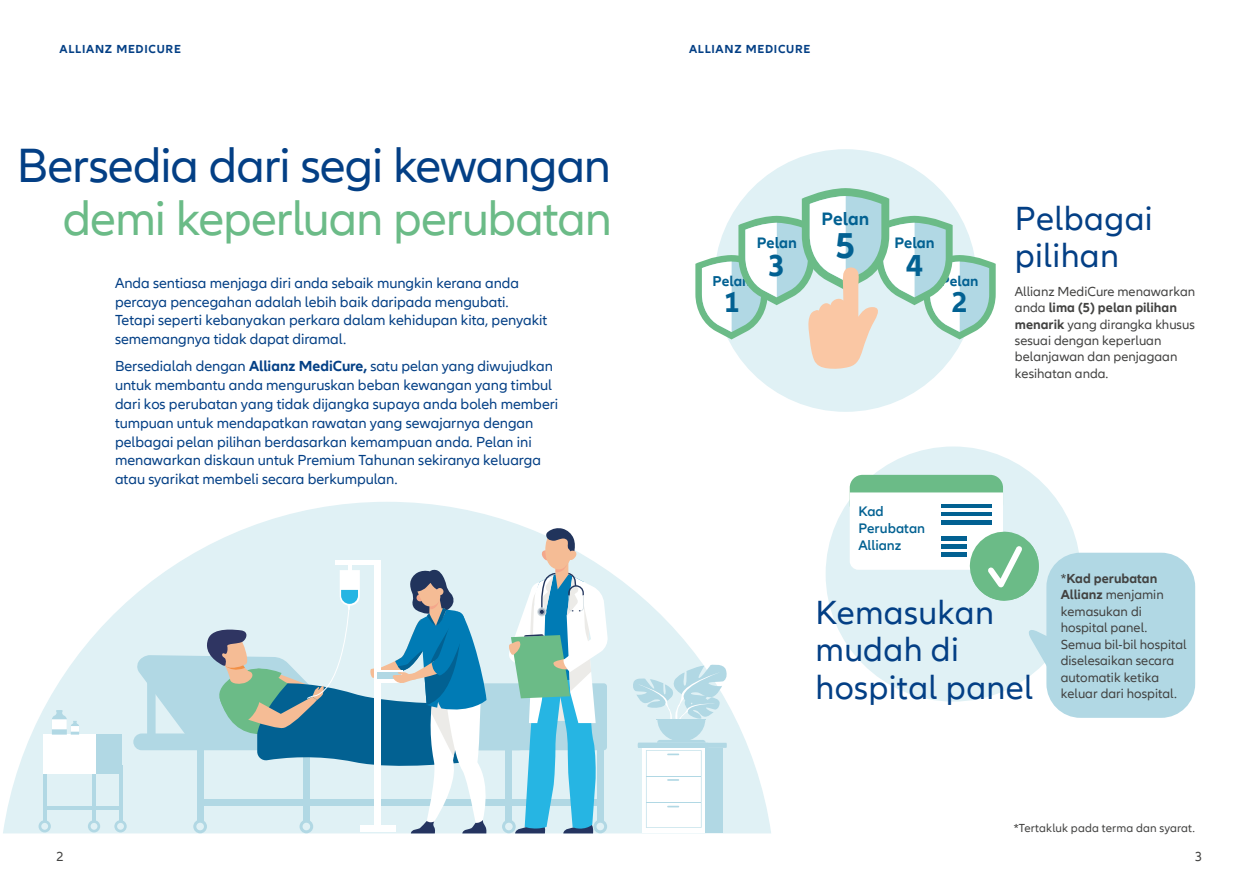
<style>
.page{position:relative;width:1259px;height:893px;background:#fff}
.page>*{position:absolute;margin:0;border:0;box-sizing:border-box;transform-origin:0 0}
.t1{font:49.5px "Allianz Neo";letter-spacing:-.02em;color:#033f85}
.t2{font:49.5px "Allianz Neo";letter-spacing:-.02em;color:#6bbb87}
.t3{font:700 37.05px "Allianz Neo";color:#026192}
.t4{font:34.5px/37.5px "Allianz Neo";letter-spacing:.01em;color:#033f85}
.t5{font:700 31.2px "Allianz Neo";color:#026192}
.t6{font:700 29.4px "Allianz Neo";color:#026192}
.t7{font:700 18.45px "Allianz Neo";color:#026192}
.t8{font:700 15.6px "Allianz Neo";color:#026192}
.t9{font:15px/18.8px "Allianz Neo";color:#033f85}
.t10{font:700 14.7px "Allianz Neo";color:#026192}
.t11{font:600 14.25px/17.1px "Allianz Neo";color:#026192}
.t12{font:13.5px/16.5px "Allianz Neo";color:#424241}
.t13{font:700 12px "Allianz Neo";letter-spacing:.06em;color:#033f85}
.t14{font:12px "Allianz Neo";letter-spacing:.01em;color:#424241}
.s1{font-weight:700}
</style>
<div class="page">
<div style="left:825px;top:446px;width:255px;height:256px;background:#e0f1f5;border-radius:50%"></div>
<div style="left:714px;top:149px;width:263px;height:263px;background:#e0f1f5;border-radius:50%"></div>
<div style="left:1046px;top:553px;width:149px;height:165px;background:#b1d8e4;border-radius:34px"></div>
<svg style="left:1029px;top:628px;width:18px;height:49px"></svg>
<svg style="left:3px;top:502px;width:768px;height:331px"></svg>
<div style="left:642px;top:748px;width:63px;height:84px;background:#fff"></div>
<div style="left:470px;top:799px;width:133px;height:6px;background:#b1d8e4"></div>
<svg style="left:502px;top:820px;width:14px;height:13px"></svg>
<div style="left:505px;top:823px;width:8px;height:7px;background:#d5ebf1;border-radius:50%"></div>
<div style="left:457px;top:683px;width:150px;height:67px;background:#b1d8e4;border-radius:3px"></div>
<hr style="left:43px;top:765px;width:3px;height:58px;background:#b1d8e4">
<hr style="left:43px;top:806px;width:79px;height:4px;background:#b1d8e4">
<hr style="left:119px;top:765px;width:3px;height:58px;background:#b1d8e4">
<hr style="left:92px;top:765px;width:4px;height:58px;background:#b1d8e4">
<div style="left:39px;top:820px;width:12px;height:12px;background:#b1d8e4;border-radius:50%"></div>
<div style="left:41px;top:823px;width:7px;height:7px;background:#e0f1f5;border-radius:50%"></div>
<div style="left:88px;top:820px;width:12px;height:12px;background:#b1d8e4;border-radius:50%"></div>
<div style="left:91px;top:823px;width:6px;height:7px;background:#e0f1f5;border-radius:50%"></div>
<div style="left:114px;top:820px;width:13px;height:12px;background:#b1d8e4;border-radius:50%"></div>
<div style="left:117px;top:823px;width:7px;height:7px;background:#e0f1f5;border-radius:50%"></div>
<div style="left:69px;top:735px;width:53px;height:39px;background:#b1d8e4"></div>
<div style="left:43px;top:735px;width:53px;height:39px;background:#fff"></div>
<svg style="left:52px;top:710px;width:27px;height:25px"></svg>
<svg style="left:632px;top:663px;width:96px;height:165px"></svg>
<hr style="left:656px;top:719px;width:50px;height:1px;background:#b1d8e4">
<div style="left:335px;top:560px;width:45px;height:5px;background:#fff"></div>
<svg style="left:506px;top:527px;width:102px;height:306px"></svg>
<svg style="left:136px;top:565px;width:355px;height:268px"></svg>
<div style="left:849px;top:475px;width:154px;height:42px;background:#6bbb87;border-radius:13px"></div>
<svg style="left:849px;top:492px;width:190px;height:109px"></svg>
<svg style="left:695px;top:188px;width:300px;height:181px"></svg>
<p class="t13" style="left:60px;top:42px;width:123px">ALLIANZ MEDICURE</p>
<p class="t13" style="left:689px;top:42px;width:123px">ALLIANZ MEDICURE</p>
<h1 class="t1" style="left:17px;top:137px;width:596px">Bersedia dari segi kewangan</h1>
<h1 class="t2" style="left:63px;top:190px;width:550px">demi keperluan perubatan</h1>
<h3 class="t4" style="left:1015px;top:201px;width:139px">Pelbagai pilihan</h3>
<p class="t7" style="left:821px;top:208px;width:49px">Pelan</p>
<h2 class="t3" style="left:835px;top:224px;width:21px">5</h2>
<p class="t8" style="left:757px;top:234px;width:42px">Pelan</p>
<h3 class="t5" style="left:768px;top:247px;width:18px">3</h3>
<p class="t8" style="left:894px;top:234px;width:42px">Pelan</p>
<h3 class="t5" style="left:906px;top:247px;width:18px">4</h3>
<p class="t10" style="left:712px;top:272px;width:39px">Pelan</p>
<h3 class="t6" style="left:723px;top:285px;width:17px">1</h3>
<p class="t10" style="left:940px;top:272px;width:39px">Pelan</p>
<h3 class="t6" style="left:951px;top:285px;width:17px">2</h3>
<p class="t9" style="left:115px;top:274px;width:434px">Anda sentiasa menjaga diri anda sebaik mungkin kerana anda percaya pencegahan adalah lebih baik daripada mengubati.<br>Tetapi seperti kebanyakan perkara dalam kehidupan kita, penyakit sememangnya tidak dapat diramal.</p>
<p class="t9" style="left:115px;top:357px;width:445px">Bersedialah dengan <span class="s1">Allianz MediCure,</span> satu pelan yang diwujudkan untuk membantu anda menguruskan beban kewangan yang timbul dari kos perubatan yang tidak dijangka supaya anda boleh memberi tumpuan untuk mendapatkan rawatan yang sewajarnya dengan pelbagai pelan pilihan berdasarkan kemampuan anda. Pelan ini menawarkan diskaun untuk Premium Tahunan sekiranya keluarga atau syarikat membeli secara berkumpulan.</p>
<p class="t12" style="left:1015px;top:283px;width:182px">Allianz MediCure menawarkan anda <span class="s1">lima (5) pelan pilihan menarik</span> yang dirangka khusus sesuai dengan keperluan belanjawan dan penjagaan kesihatan anda.</p>
<p class="t11" style="left:858px;top:503px;width:68px">Kad<br>Perubatan<br>Allianz</p>
<h3 class="t4" style="left:815px;top:594px;width:219px">Kemasukan mudah di hospital panel</h3>
<p class="t12" style="left:1060px;top:570px;width:127px">*<span class="s1">Kad perubatan<br>Allianz</span> menjamin kemasukan di hospital panel.<br>Semua bil-bil hospital diselesaikan secara automatik ketika keluar dari hospital.</p>
<p class="t14" style="left:1014px;top:821px;width:183px">*Tertakluk pada terma dan syarat.</p>
<p class="t12" style="left:57px;top:848px;width:9px">2</p>
<p class="t12" style="left:1195px;top:848px;width:9px">3</p>
</div>
